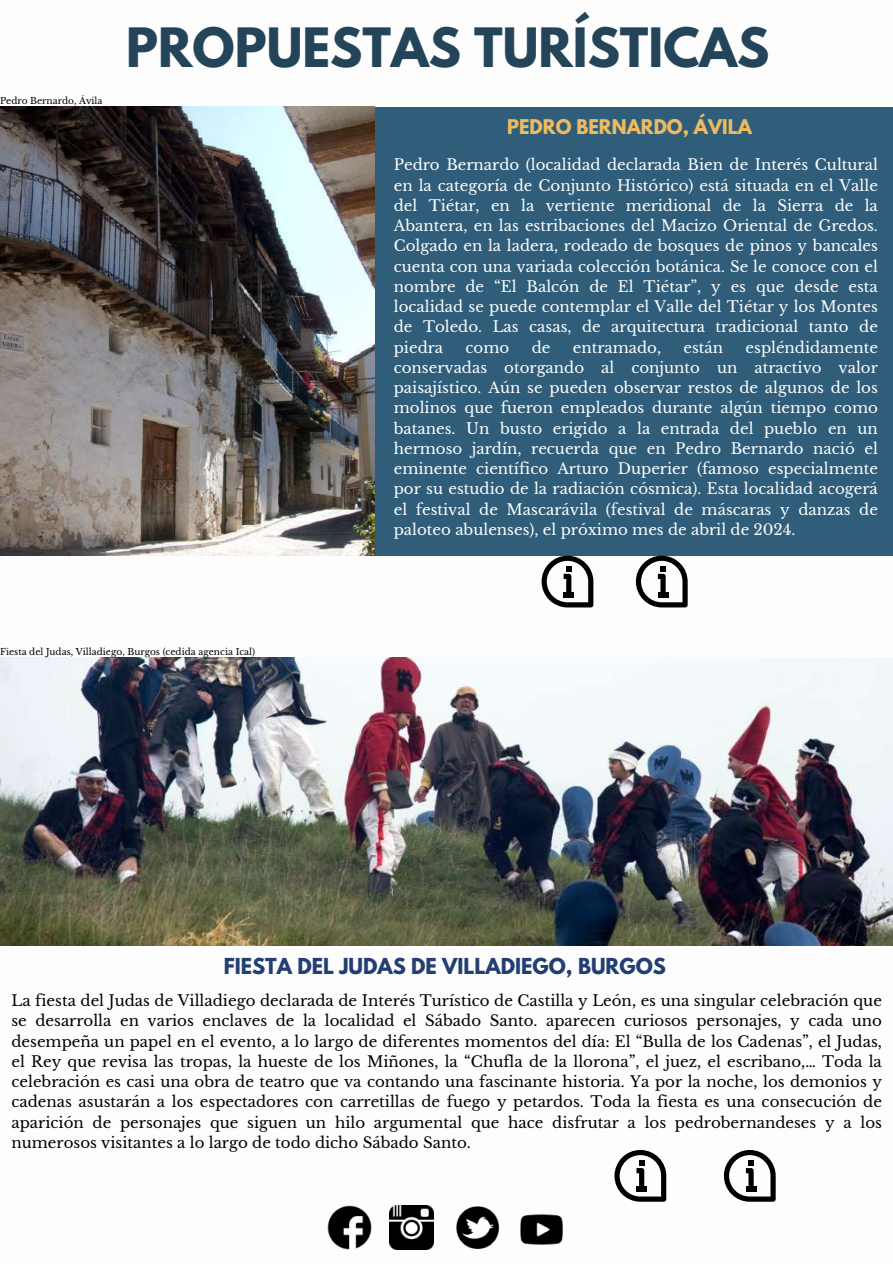
<style>
.page{position:relative;width:893px;height:1264px;background:#fff}
.page>*{position:absolute;margin:0;border:0;box-sizing:border-box;transform-origin:0 0}
.t1{font:700 48px "League Spartan";color:#234459}
.t2{font:700 19.5px "League Spartan";color:#233e73}
.t3{font:700 18px "League Spartan";color:#ecbb61}
.t4{font:15px/20.2px "Libre Baskerville";color:#fdfdfd;text-align:justify}
.t5{font:15px/20.2px "Libre Baskerville";color:#000;text-align:justify}
.t6{font:9px "Libre Baskerville";color:#000}
</style>
<div class="page">
<img style="left:328px;top:1205px;width:43px;height:44px">
<img style="left:456px;top:1206px;width:44px;height:44px">
<img style="left:520px;top:1214px;width:43px;height:31px">
<img style="left:389px;top:1205px;width:44px;height:44px">
<svg style="left:723px;top:1150px;width:52px;height:51px"></svg>
<div style="left:372px;top:107px;width:520px;height:448px;background:#305e7a"></div>
<svg style="left:635px;top:555px;width:52px;height:52px"></svg>
<svg style="left:541px;top:555px;width:52px;height:52px"></svg>
<svg style="left:614px;top:1150px;width:52px;height:51px"></svg>
<img style="left:0;top:107px;width:375px;height:449px">
<img style="left:0;top:658px;width:892px;height:288px">
<p class="t6" style="left:0;top:95px;width:104px">Pedro Bernardo, Ávila</p>
<h1 class="t1" style="left:126px;top:24px;width:644px">PROPUESTAS TURÍSTICAS</h1>
<p class="t3" style="left:507px;top:118px;width:246px">PEDRO BERNARDO, ÁVILA</p>
<p class="t4" style="left:394px;top:155px;width:485px">Pedro Bernardo (localidad declarada Bien de Interés Cultural en la categoría de Conjunto Histórico) está situada en el Valle del Tiétar, en la vertiente meridional de la Sierra de la Abantera, en las estribaciones del Macizo Oriental de Gredos.<br>Colgado en la ladera, rodeado de bosques de pinos y bancales cuenta con una variada colección botánica. Se le conoce con el nombre de “El Balcón de El Tiétar”, y es que desde esta localidad se puede contemplar el Valle del Tiétar y los Montes de Toledo. Las casas, de arquitectura tradicional tanto de piedra</p>
<p class="t4" style="left:394px;top:337px;width:485px;text-indent:352px">espléndidamente conservadas otorgando al conjunto un atractivo valor paisajístico. Aún se pueden observar restos de algunos de los molinos que fueron empleados durante algún tiempo como batanes. Un busto erigido a la entrada del pueblo en un hermoso jardín, recuerda que en Pedro Bernardo nació el eminente científico Arturo Duperier (famoso especialmente por su estudio de la radiación cósmica). Esta localidad acogerá el festival de Mascarávila (festival de máscaras y danzas de paloteo abulenses), el próximo mes de abril de 2024.</p>
<p class="t4" style="left:465px;top:337px;width:45px">como</p>
<p class="t4" style="left:531px;top:337px;width:20px">de</p>
<p class="t4" style="left:572px;top:337px;width:90px">entramado,</p>
<p class="t4" style="left:683px;top:337px;width:41px">están</p>
<p class="t6" style="left:0;top:646px;width:256px">Fiesta del Judas, Villadiego, Burgos (cedida agencia Ical)</p>
<h2 class="t2" style="left:224px;top:956px;width:443px">FIESTA DEL JUDAS DE VILLADIEGO, BURGOS</h2>
<p class="t5" style="left:11px;top:990px;width:871px">La fiesta del Judas de Villadiego declarada de Interés Turístico de Castilla y León, es una singular celebración que se desarrolla en varios enclaves de la localidad el Sábado Santo. aparecen curiosos personajes, y cada uno desempeña un papel en el evento, a lo largo de diferentes momentos del día: El “Bulla de los Cadenas”, el Judas, el Rey que revisa las tropas, la hueste de los Miñones, la “Chufla de la llorona”, el juez, el escribano,… Toda la celebración es casi una obra de teatro que va contando una fascinante historia. Ya por la noche, los demonios y cadenas asustarán a los espectadores con carretillas de fuego y petardos. Toda la fiesta es una consecución de aparición de personajes que siguen un hilo argumental que hace disfrutar a los pedrobernandeses y a los numerosos visitantes a lo largo de todo dicho Sábado Santo.</p>
</div>
